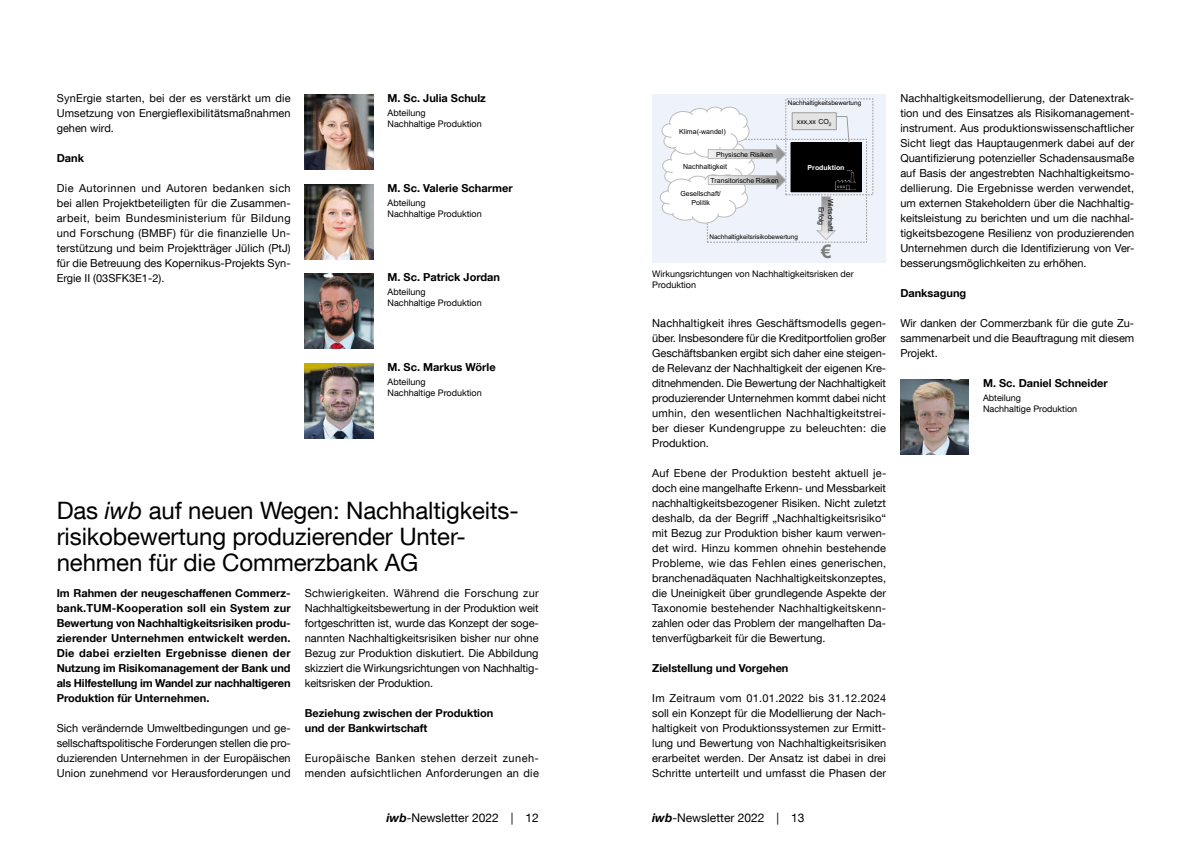
<style>
.page{position:relative;width:1191px;height:842px;background:#fff}
.page>*{position:absolute;margin:0;border:0;box-sizing:border-box;transform-origin:0 0}
.t1{font:24px/26px "TUM Neue Helvetica";letter-spacing:-.005em;color:#000}
.t2{font:700 18.7px "Arial";color:#7b7b7a}
.t3{font:12px "TUM Neue Helvetica";color:#000}
.t4{font:11px/15px "TUM Neue Helvetica";color:#000;text-align:justify}
.t5{font:700 11px/15px "TUM Neue Helvetica";color:#000;text-align:justify}
.t6{font:11px/15px "TUM Neue Helvetica";letter-spacing:.025em;color:#000}
.t7{font:9px/11px "TUM Neue Helvetica";color:#000}
.t8{font:7px/9.4px "Arial";color:#000;text-align:center}
.t9{font:700 7px "Arial";color:#fff}
.t10{font:6.4px "Arial";color:#000}
.s1{font-style:italic}
.s2{font-weight:700;font-style:italic}
</style>
<div class="page">
<div style="left:652px;top:94px;width:234px;height:169px;background:#eef2fb"></div>
<div style="left:785px;top:99px;width:88px;height:96px;border:1px dashed #9c9c9c"></div>
<div style="left:791px;top:143px;width:70px;height:49px;background:#000"></div>
<div style="left:791px;top:142px;width:70px;height:50px;border:1px solid #000"></div>
<div style="left:792px;top:113px;width:44px;height:17px;background:#e3e3e3"></div>
<div style="left:792px;top:113px;width:44px;height:17px;border:1px solid #9c9c9c"></div>
<svg style="left:836px;top:116px;width:13px;height:27px"></svg>
<svg style="left:816px;top:196px;width:20px;height:44px"></svg>
<img style="left:836px;top:170px;width:19px;height:20px">
<svg style="left:659px;top:106px;width:127px;height:118px"></svg>
<img style="left:305px;top:95px;width:68px;height:75px">
<img style="left:305px;top:184px;width:68px;height:75px">
<img style="left:305px;top:273px;width:68px;height:75px">
<img style="left:305px;top:363px;width:68px;height:75px">
<img style="left:900px;top:380px;width:69px;height:75px">
<p class="t4" style="left:57px;top:90px;width:235px">SynErgie starten, bei der es verstärkt um die Umsetzung von Energieflexibilitätsmaßnahmen gehen wird.</p>
<p class="t5" style="left:57px;top:150px;width:29px">Dank</p>
<p class="t4" style="left:57px;top:180px;width:235px">Die Autorinnen und Autoren bedanken sich bei allen Projektbeteiligten für die Zusammen&shy;arbeit, beim Bundesministerium für Bildung und Forschung (BMBF) für die finanzielle Un&shy;terstützung und beim Projektträger Jülich (PtJ) für die Betreuung des Kopernikus-Projekts Syn-Ergie II (03SFK3E1-2).</p>
<p class="t4" style="left:900px;top:91px;width:236px">Nachhaltigkeitsmodellierung, der Datenextrak&shy;tion und des Einsatzes als Risikomanagement&shy;instrument. Aus produktionswissenschaftlicher Sicht liegt das Hauptaugenmerk dabei auf der Quantifizierung potenzieller Schadensausmaße auf Basis der angestrebten Nachhaltigkeitsmo&shy;dellierung. Die Ergebnisse werden verwendet, um externen Stakeholdern über die Nachhaltig&shy;keitsleistung zu berichten und um die nachhal&shy;tigkeitsbezogene Resilienz von produzierenden Unternehmen durch die Identifizierung von Ver&shy;besserungsmöglichkeiten zu erhöhen.</p>
<p class="t5" style="left:900px;top:285px;width:68px">Danksagung</p>
<p class="t4" style="left:900px;top:316px;width:235px">Wir danken der Commerzbank für die gute Zu&shy;sammenarbeit und die Beauftragung mit diesem Projekt.</p>
<p class="t5" style="left:387px;top:91px;width:100px">M. Sc. Julia Schulz</p>
<p class="t7" style="left:387px;top:107px;width:96px">Abteilung<br>Nachhaltige Produktion</p>
<p class="t10" style="left:787px;top:99px;width:75px">Nachhaltigkeitsbewertung</p>
<p class="t8" style="left:797px;top:117px;width:36px">xxx,xx CO<sub>2</sub></p>
<p class="t8" style="left:679px;top:126px;width:48px">Klima(-wandel)</p>
<p class="t8" style="left:716px;top:150px;width:58px">Physische Risiken</p>
<p class="t8" style="left:683px;top:162px;width:45px">Nachhaltigkeit</p>
<p class="t8" style="left:680px;top:188px;width:42px">Gesellschaft/<br>Politik</p>
<p class="t9" style="left:807px;top:163px;width:38px">Produktion</p>
<p class="t8" style="left:710px;top:176px;width:70px">Transitorische Risiken</p>
<p class="t5" style="left:387px;top:180px;width:127px">M. Sc. Valerie Scharmer</p>
<p class="t7" style="left:387px;top:197px;width:96px">Abteilung<br>Nachhaltige Produktion</p>
<p class="t8" style="left:835px;top:198px;width:36px;rotate:90deg">Wirtschaftl.<br>Erfolg</p>
<h2 class="t2" style="left:821px;top:239px;width:12px">€</h2>
<p class="t10" style="left:709px;top:232px;width:90px">Nachhaltigkeitsrisikobewertung</p>
<p class="t7" style="left:652px;top:268px;width:203px">Wirkungsrichtungen von Nachhaltigkeitsrisken der<br>Produktion</p>
<p class="t5" style="left:387px;top:270px;width:114px">M. Sc. Patrick Jordan</p>
<p class="t7" style="left:387px;top:286px;width:96px">Abteilung<br>Nachhaltige Produktion</p>
<p class="t4" style="left:652px;top:315px;width:235px">Nachhaltigkeit ihres Geschäftsmodells gegen&shy;über. Insbesondere für die Kreditportfolien großer Geschäftsbanken ergibt sich daher eine steigen&shy;de Relevanz der Nachhaltigkeit der eigenen Kre&shy;ditnehmenden. Die Bewertung der Nachhaltigkeit produzierender Unternehmen kommt dabei nicht umhin, den wesentlichen Nachhaltigkeitstrei&shy;ber dieser Kundengruppe zu beleuchten: die Produktion.</p>
<p class="t4" style="left:652px;top:465px;width:236px">Auf Ebene der Produktion besteht aktuell je&shy;doch eine mangelhafte Erkenn- und Messbarkeit nachhaltigkeitsbezogener Risiken. Nicht zuletzt deshalb, da der Begriff „Nachhaltigkeitsrisiko“ mit Bezug zur Produktion bisher kaum verwen&shy;det wird. Hinzu kommen ohnehin bestehende Probleme, wie das Fehlen eines generischen, branchenadäquaten Nachhaltigkeitskonzeptes, die Uneinigkeit über grundlegende Aspekte der Taxonomie bestehender Nachhaltigkeitskenn&shy;zahlen oder das Problem der mangelhaften Da&shy;tenverfügbarkeit für die Bewertung.</p>
<p class="t5" style="left:652px;top:660px;width:138px">Zielstellung und Vorgehen</p>
<p class="t4" style="left:652px;top:691px;width:236px">Im Zeitraum vom 01.01.2022 bis 31.12.2024 soll ein Konzept für die Modellierung der Nach&shy;haltigkeit von Produktionssystemen zur Ermitt&shy;lung und Bewertung von Nachhaltigkeitsrisiken erarbeitet werden. Der Ansatz ist dabei in drei Schritte unterteilt und umfasst die Phasen der</p>
<p class="t5" style="left:387px;top:359px;width:110px">M. Sc. Markus Wörle</p>
<p class="t7" style="left:387px;top:376px;width:96px">Abteilung<br>Nachhaltige Produktion</p>
<p class="t5" style="left:983px;top:376px;width:126px">M. Sc. Daniel Schneider</p>
<p class="t7" style="left:983px;top:392px;width:96px">Abteilung<br>Nachhaltige Produktion</p>
<h1 class="t1" style="left:57px;top:497px;width:461px">Das <span class="s1">iwb</span> auf neuen Wegen: Nachhaltigkeits&shy;risikobewertung produzierender Unter&shy;nehmen für die Commerzbank AG</h1>
<p class="t5" style="left:57px;top:585px;width:235px">Im Rahmen der neugeschaffenen Commerz&shy;bank.TUM-Kooperation soll ein System zur Bewertung von Nachhaltigkeitsrisiken produ&shy;zierender Unternehmen entwickelt werden.<br>Die dabei erzielten Ergebnisse dienen der Nutzung im Risikomanagement der Bank und als Hilfestellung im Wandel zur nachhaltigeren Produktion für Unternehmen.</p>
<p class="t4" style="left:57px;top:720px;width:236px">Sich verändernde Umweltbedingungen und ge&shy;sellschaftspolitische Forderungen stellen die pro&shy;duzierenden Unternehmen in der Europäischen Union zunehmend vor Herausforderungen und</p>
<p class="t4" style="left:305px;top:585px;width:235px">Schwierigkeiten. Während die Forschung zur Nachhaltigkeitsbewertung in der Produktion weit fortgeschritten ist, wurde das Konzept der soge&shy;nannten Nachhaltigkeitsrisiken bisher nur ohne Bezug zur Produktion diskutiert. Die Abbildung skizziert die Wirkungsrichtungen von Nachhaltig&shy;keitsrisken der Produktion.</p>
<p class="t5" style="left:305px;top:705px;width:190px">Beziehung zwischen der Produktion und der Bankwirtschaft</p>
<p class="t6" style="left:305px;top:750px;width:235px">Europäische Banken stehen derzeit zuneh&shy;menden aufsichtlichen Anforderungen an die</p>
<p class="t3" style="left:386px;top:810px;width:154px"><span class="s2">iwb</span>-Newsletter 2022 | 12</p>
<p class="t3" style="left:652px;top:810px;width:154px"><span class="s2">iwb</span>-Newsletter 2022 | 13</p>
</div>
